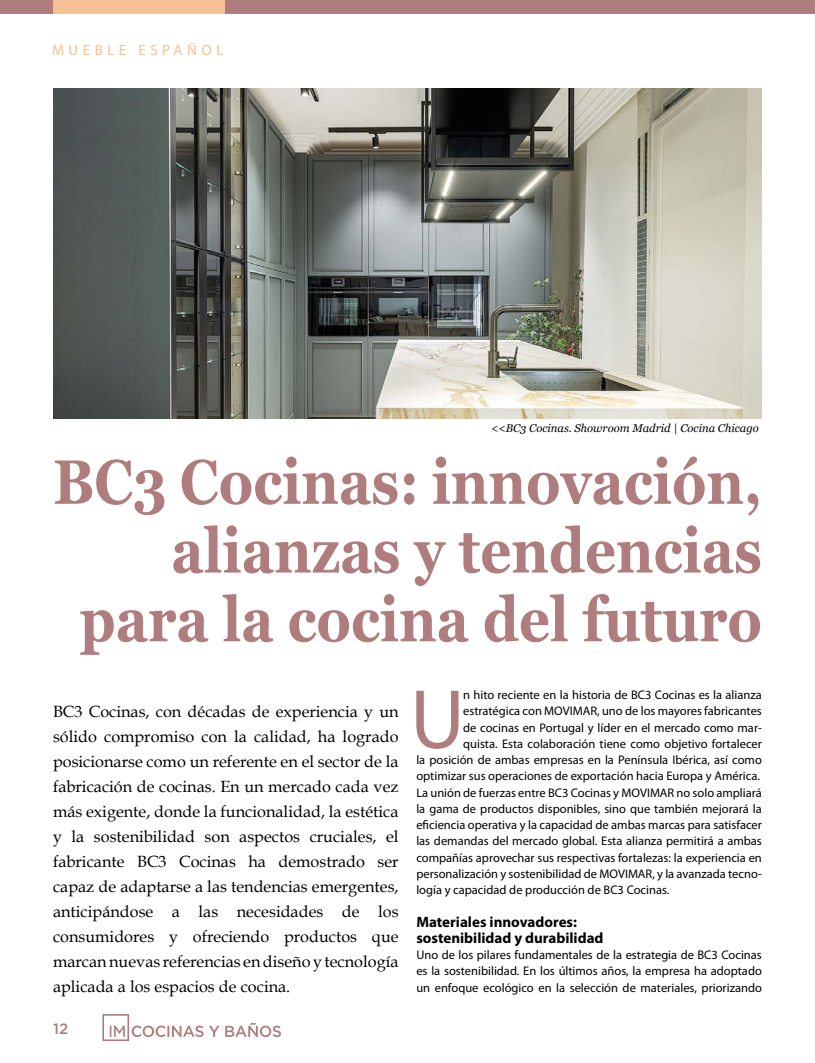
<style>
.page{position:relative;width:815px;height:1063px;background:#fff}
.page>*{position:absolute;margin:0;border:0;box-sizing:border-box;transform-origin:0 0}
.t1{font:84.88px "Myriad Pro";color:#b07d7e}
.t2{font:700 62.5px/68.8px "Georgia";color:#b07d7e;text-align:right;scale:.87 1}
.t3{font:16.25px/25px "Book Antiqua";color:#000;text-align:justify}
.t4{font:700 15px/16.2px "Myriad Pro";color:#000}
.t5{font:15px "Myriad Pro";letter-spacing:.3em;color:#f5c194}
.t6{font:500 15px "Gotham";color:#b07d7e}
.t7{font:12.5px/16.2px "Myriad Pro";color:#000;text-align:justify}
.t8{font:italic 11.25px "Georgia";color:#000}
</style>
<div class="page">
<div style="left:0;top:0;width:815px;height:14px;background:#b07d7e"></div>
<div style="left:53px;top:0;width:172px;height:14px;background:#f5c194"></div>
<svg style="left:102px;top:1014px;width:117px;height:27px"></svg>
<svg style="left:225px;top:1023px;width:56px;height:14px"></svg>
<img style="left:53px;top:89px;width:709px;height:329px">
<p class="t5" style="left:52px;top:41px;width:173px">MUEBLE ESPAÑOL</p>
<p class="t8" style="left:491px;top:421px;width:269px">&lt;&lt;BC3 Cocinas. Showroom Madrid | Cocina Chicago</p>
<h2 class="t2" style="left:53px;top:448px;width:816px">BC3 Cocinas: innovación, alianzas y tendencias para la cocina del futuro</h2>
<p class="t3" style="left:53px;top:698px;width:347px">BC3 Cocinas, con décadas de experiencia y un sólido compromiso con la calidad, ha logrado posicionarse como un referente en el sector de la fabricación de cocinas. En un mercado cada vez más exigente, donde la funcionalidad, la estética y la sostenibilidad son aspectos cruciales, el fabricante BC3 Cocinas ha demostrado ser capaz de adaptarse a las tendencias emergentes, anticipándose a las necesidades de los consumidores y ofreciendo productos que marcan nuevas referencias en diseño y tecnología aplicada a los espacios de cocina.</p>
<p class="t6" style="left:53px;top:1018px;width:17px">12</p>
<h1 class="t1" style="left:410px;top:667px;width:56px">U</h1>
<p class="t7" style="left:463px;top:687px;width:300px">n hito reciente en la historia de BC3 Cocinas es la alianza</p>
<p class="t7" style="left:463px;top:703px;width:300px">estratégica con MOVIMAR, uno de los mayores fabricantes</p>
<p class="t7" style="left:463px;top:719px;width:300px">de cocinas en Portugal y líder en el mercado como mar-</p>
<p class="t7" style="left:463px;top:735px;width:300px">quista. Esta colaboración tiene como objetivo fortalecer</p>
<p class="t7" style="left:416px;top:752px;width:347px">la posición de ambas empresas en la Península Ibérica, así como</p>
<p class="t7" style="left:416px;top:768px;width:345px">optimizar sus operaciones de exportación hacia Europa y América.</p>
<p class="t7" style="left:416px;top:784px;width:347px">La unión de fuerzas entre BC3 Cocinas y MOVIMAR no solo ampliará</p>
<p class="t7" style="left:416px;top:800px;width:347px">la gama de productos disponibles, sino que también mejorará la</p>
<p class="t7" style="left:416px;top:817px;width:347px">eficiencia operativa y la capacidad de ambas marcas para satisfacer</p>
<p class="t7" style="left:416px;top:833px;width:347px">las demandas del mercado global. Esta alianza permitirá a ambas</p>
<p class="t7" style="left:416px;top:849px;width:347px">compañías aprovechar sus respectivas fortalezas: la experiencia en</p>
<p class="t7" style="left:416px;top:865px;width:347px">personalización y sostenibilidad de MOVIMAR, y la avanzada tecno-</p>
<p class="t7" style="left:416px;top:882px;width:255px">logía y capacidad de producción de BC3 Cocinas.</p>
<p class="t4" style="left:416px;top:913px;width:189px">Materiales innovadores: sostenibilidad y durabilidad</p>
<p class="t7" style="left:416px;top:947px;width:347px">Uno de los pilares fundamentales de la estrategia de BC3 Cocinas es la sostenibilidad. En los últimos años, la empresa ha adoptado un enfoque ecológico en la selección de materiales, priorizando</p>
</div>
